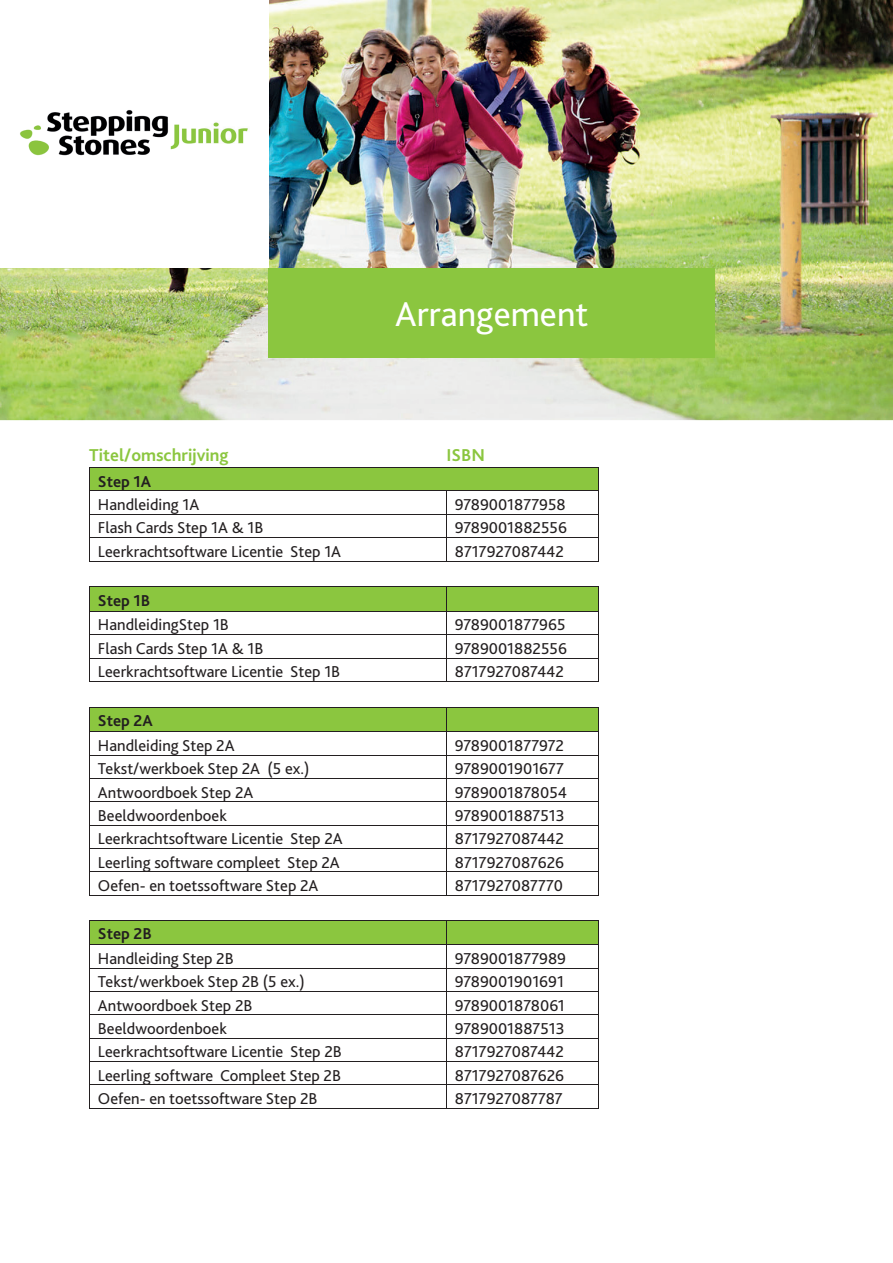
<style>
.page{position:relative;width:893px;height:1263px;background:#fff}
.page>*{position:absolute;margin:0;border:0;box-sizing:border-box;transform-origin:0 0}
.t1{font:36px "Bliss 2";color:#fff}
.t2{font:700 18px "Bliss 2";color:#8bc63f}
.t3{font:16.5px "Bliss 2";color:#231f20}
.t4{font:700 16.5px "Bliss 2";color:#231f20}
</style>
<div class="page">
<img style="left:0;top:0;width:893px;height:420px">
<div style="left:0;top:0;width:268px;height:268px;background:#fff"></div>
<img style="left:20px;top:110px;width:228px;height:46px">
<div style="left:268px;top:268px;width:446px;height:89px;background:#8bc63f"></div>
<div style="left:89px;top:468px;width:510px;height:23px;background:#8bc63f"></div>
<hr style="left:89px;top:467px;width:357px;height:1px;background:#231f20">
<hr style="left:446px;top:467px;width:153px;height:1px;background:#231f20">
<hr style="left:89px;top:491px;width:357px;height:1px;background:#231f20">
<hr style="left:446px;top:491px;width:153px;height:1px;background:#231f20">
<hr style="left:89px;top:514px;width:357px;height:1px;background:#231f20">
<hr style="left:446px;top:514px;width:153px;height:1px;background:#231f20">
<hr style="left:89px;top:537px;width:357px;height:1px;background:#231f20">
<svg style="left:89px;top:468px;width:1px;height:93px"></svg>
<hr style="left:446px;top:537px;width:153px;height:1px;background:#231f20">
<svg style="left:446px;top:492px;width:1px;height:69px"></svg>
<hr style="left:89px;top:561px;width:357px;height:1px;background:#231f20">
<hr style="left:446px;top:561px;width:153px;height:1px;background:#231f20">
<hr style="left:89px;top:586px;width:357px;height:1px;background:#231f20">
<svg style="left:89px;top:587px;width:510px;height:94px"></svg>
<hr style="left:446px;top:586px;width:153px;height:1px;background:#231f20">
<hr style="left:89px;top:611px;width:357px;height:1px;background:#231f20">
<hr style="left:446px;top:611px;width:153px;height:1px;background:#231f20">
<hr style="left:89px;top:681px;width:357px;height:1px;background:#231f20">
<hr style="left:446px;top:681px;width:153px;height:1px;background:#231f20">
<svg style="left:89px;top:707px;width:510px;height:188px"></svg>
<hr style="left:446px;top:707px;width:153px;height:1px;background:#231f20">
<hr style="left:89px;top:731px;width:357px;height:1px;background:#231f20">
<hr style="left:446px;top:731px;width:153px;height:1px;background:#231f20">
<hr style="left:89px;top:895px;width:357px;height:1px;background:#231f20">
<hr style="left:446px;top:895px;width:153px;height:1px;background:#231f20">
<svg style="left:89px;top:920px;width:510px;height:188px"></svg>
<hr style="left:446px;top:920px;width:153px;height:1px;background:#231f20">
<hr style="left:89px;top:944px;width:357px;height:1px;background:#231f20">
<hr style="left:446px;top:944px;width:153px;height:1px;background:#231f20">
<hr style="left:89px;top:1108px;width:357px;height:1px;background:#231f20">
<hr style="left:446px;top:1108px;width:153px;height:1px;background:#231f20">
<h1 class="t1" style="left:395px;top:291px;width:195px">Arrangement</h1>
<p class="t2" style="left:89px;top:443px;width:141px">Titel/omschrijving</p>
<p class="t2" style="left:446px;top:443px;width:40px">ISBN</p>
<p class="t4" style="left:98px;top:471px;width:55px">Step 1A</p>
<p class="t3" style="left:98px;top:494px;width:103px">Handleiding 1A</p>
<p class="t3" style="left:455px;top:494px;width:112px">9789001877958</p>
<p class="t3" style="left:98px;top:518px;width:167px">Flash Cards Step 1A &amp; 1B</p>
<p class="t3" style="left:455px;top:518px;width:114px">9789001882556</p>
<p class="t3" style="left:98px;top:541px;width:245px">Leerkrachtsoftware Licentie Step 1A</p>
<p class="t3" style="left:455px;top:541px;width:111px">8717927087442</p>
<p class="t4" style="left:98px;top:590px;width:54px">Step 1B</p>
<p class="t3" style="left:98px;top:615px;width:132px">HandleidingStep 1B</p>
<p class="t3" style="left:455px;top:615px;width:112px">9789001877965</p>
<p class="t3" style="left:98px;top:638px;width:167px">Flash Cards Step 1A &amp; 1B</p>
<p class="t3" style="left:455px;top:638px;width:114px">9789001882556</p>
<p class="t3" style="left:98px;top:661px;width:244px">Leerkrachtsoftware Licentie Step 1B</p>
<p class="t3" style="left:455px;top:661px;width:111px">8717927087442</p>
<p class="t4" style="left:98px;top:710px;width:56px">Step 2A</p>
<p class="t3" style="left:98px;top:735px;width:138px">Handleiding Step 2A</p>
<p class="t3" style="left:455px;top:735px;width:111px">9789001877972</p>
<p class="t3" style="left:98px;top:758px;width:213px">Tekst/werkboek Step 2A (5 ex.)</p>
<p class="t3" style="left:455px;top:758px;width:111px">9789001901677</p>
<p class="t3" style="left:98px;top:782px;width:157px">Antwoordboek Step 2A</p>
<p class="t3" style="left:455px;top:782px;width:114px">9789001878054</p>
<p class="t3" style="left:98px;top:805px;width:130px">Beeldwoordenboek</p>
<p class="t3" style="left:455px;top:805px;width:111px">9789001887513</p>
<p class="t3" style="left:98px;top:828px;width:246px">Leerkrachtsoftware Licentie Step 2A</p>
<p class="t3" style="left:455px;top:828px;width:111px">8717927087442</p>
<p class="t3" style="left:98px;top:852px;width:243px">Leerling software compleet Step 2A</p>
<p class="t3" style="left:455px;top:852px;width:111px">8717927087626</p>
<p class="t3" style="left:98px;top:875px;width:222px">Oefen- en toetssoftware Step 2A</p>
<p class="t3" style="left:455px;top:875px;width:110px">8717927087770</p>
<p class="t4" style="left:98px;top:923px;width:55px">Step 2B</p>
<p class="t3" style="left:98px;top:948px;width:137px">Handleiding Step 2B</p>
<p class="t3" style="left:455px;top:948px;width:113px">9789001877989</p>
<p class="t3" style="left:98px;top:971px;width:208px">Tekst/werkboek Step 2B (5 ex.)</p>
<p class="t3" style="left:455px;top:971px;width:111px">9789001901691</p>
<p class="t3" style="left:98px;top:995px;width:156px">Antwoordboek Step 2B</p>
<p class="t3" style="left:455px;top:995px;width:112px">9789001878061</p>
<p class="t3" style="left:98px;top:1018px;width:130px">Beeldwoordenboek</p>
<p class="t3" style="left:455px;top:1018px;width:111px">9789001887513</p>
<p class="t3" style="left:98px;top:1041px;width:245px">Leerkrachtsoftware Licentie Step 2B</p>
<p class="t3" style="left:455px;top:1041px;width:111px">8717927087442</p>
<p class="t3" style="left:98px;top:1065px;width:245px">Leerling software Compleet Step 2B</p>
<p class="t3" style="left:455px;top:1065px;width:111px">8717927087626</p>
<p class="t3" style="left:98px;top:1088px;width:221px">Oefen- en toetssoftware Step 2B</p>
<p class="t3" style="left:455px;top:1088px;width:109px">8717927087787</p>
</div>
